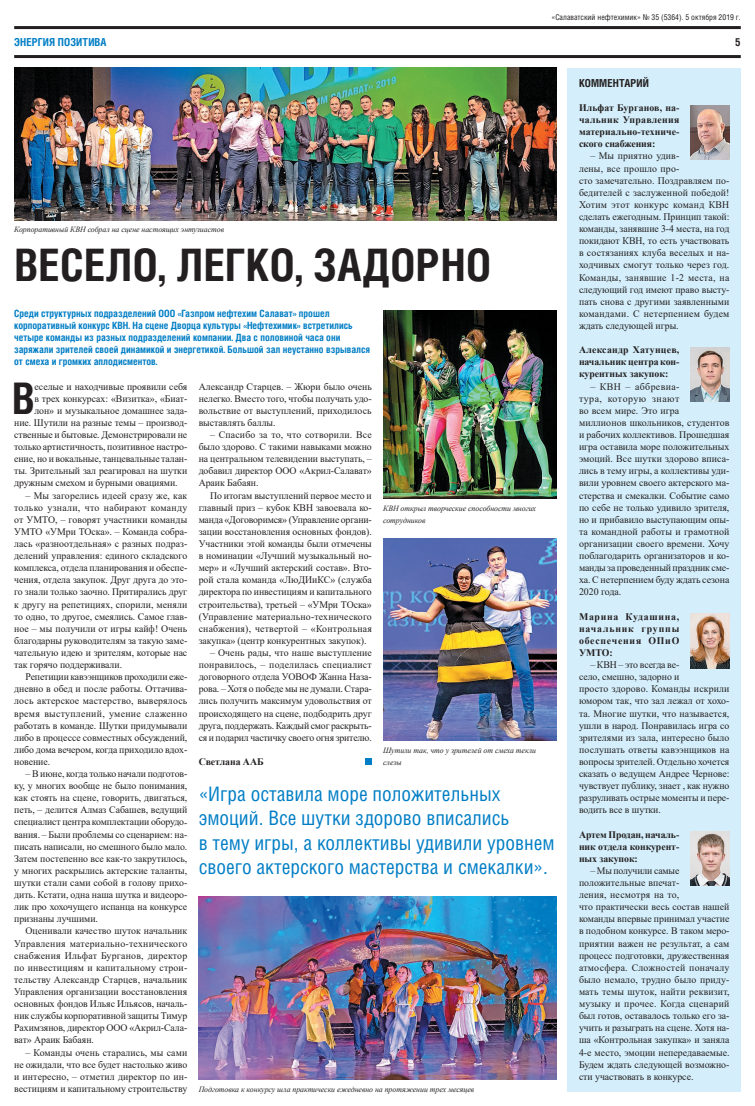
<style>
.page{position:relative;width:755px;height:1106px;background:#fff}
.page>*{position:absolute;margin:0;border:0;box-sizing:border-box;transform-origin:0 0}
.t1{font:700 44.8px "Helios Cond";letter-spacing:.01em;color:#231f20}
.t2{font:700 43.5px "Helios Cond";color:#231f20}
.t3{font:20px/24.2px "Helios Cond";color:#007ec5}
.t4{font:700 11px "Helios Cond";letter-spacing:.01em;color:#007ec5}
.t5{font:700 11px "Helios Cond";letter-spacing:.01em;color:#231f20}
.t6{font:10px/12.1px "Times New Roman";letter-spacing:-.005em;color:#231f20;text-align:justify}
.t7{font:700 10px/12.1px "Helios Cond";color:#007ec5}
.t8{font:700 10px/12.1px "Times New Roman";letter-spacing:-.005em;color:#231f20;text-align:justify}
.t9{font:italic 8px/12.1px "Times New Roman";letter-spacing:-.005em;color:#231f20}
.t10{font:8px "Helios Cond";color:#231f20}
</style>
<div class="page">
<div style="left:567px;top:68px;width:173px;height:1023px;background:#d4effb"></div>
<hr style="left:14px;top:26px;width:726px;height:3px;background:#231f20">
<hr style="left:14px;top:55px;width:726px;height:3px;background:#231f20">
<img style="left:14px;top:68px;width:542px;height:152px">
<img style="left:383px;top:311px;width:173px;height:187px">
<img style="left:198px;top:896px;width:358px;height:183px">
<img style="left:383px;top:538px;width:173px;height:202px">
<img style="left:690px;top:105px;width:39px;height:54px">
<img style="left:690px;top:347px;width:39px;height:54px">
<img style="left:690px;top:614px;width:39px;height:54px">
<img style="left:690px;top:831px;width:39px;height:54px">
<div style="left:365px;top:758px;width:6px;height:7px;background:#007ec5"></div>
<p class="t10" style="left:551px;top:12px;width:191px">«Салаватский нефтехимик» № 35 (5364). 5 октября 2019 г.</p>
<p class="t4" style="left:14px;top:35px;width:94px">ЭНЕРГИЯ ПОЗИТИВА</p>
<p class="t5" style="left:734px;top:35px;width:7px">5</p>
<p class="t9" style="left:14px;top:223px;width:211px">Корпоративный КВН собрал на сцене настоящих энтузиастов</p>
<h1 class="t1" style="left:14px;top:234px;width:478px">ВЕСЕЛО, ЛЕГКО, ЗАДОРНО</h1>
<p class="t7" style="left:14px;top:307px;width:357px">Среди структурных подразделений ООО «Газпром нефтехим Салават» прошел корпоративный конкурс КВН. На сцене Дворца культуры «Нефтехимик» встретились четыре команды из разных подразделений компании. Два с половиной часа они заряжали зрителей своей динамикой и энергетикой. Большой зал неустанно взрывался от смеха и громких аплодисментов.</p>
<h2 class="t2" style="left:12px;top:368px;width:24px">В</h2>
<p class="t6" style="left:34px;top:380px;width:154px">еселые и находчивые проявили себя</p>
<p class="t6" style="left:34px;top:392px;width:154px">в трех конкурсах: «Визитка», «Биат-</p>
<p class="t6" style="left:34px;top:404px;width:154px">лон» и музыкальное домашнее зада-</p>
<p class="t6" style="left:14px;top:416px;width:174px">ние. Шутили на разные темы – производ-</p>
<p class="t6" style="left:14px;top:428px;width:174px">ственные и бытовые. Демонстрировали не</p>
<p class="t6" style="left:14px;top:440px;width:174px">только артистичность, позитивное настро-</p>
<p class="t6" style="left:14px;top:452px;width:174px">ение, но и вокальные, танцевальные талан-</p>
<p class="t6" style="left:14px;top:464px;width:174px">ты. Зрительный зал реагировал на шутки</p>
<p class="t6" style="left:14px;top:477px;width:165px">дружным смехом и бурными овациями.</p>
<p class="t6" style="left:14px;top:489px;width:174px;text-indent:11px">– Мы загорелись идеей сразу же, как только узнали, что набирают команду от УМТО, – говорят участники команды УМТО «УМри ТОска». – Команда собра&shy;лась «разноотдельная» с разных подраз&shy;делений управления: единого складского комплекса, отдела планирования и обеспе&shy;чения, отдела закупок. Друг друга до это&shy;го знали только заочно. Притирались друг к другу на репетициях, спорили, меняли то одно, то другое, смеялись. Самое глав&shy;ное – мы получили от игры кайф! Очень благодарны руководителям за такую заме&shy;чательную идею и зрителям, которые нас так горячо поддерживали.</p>
<p class="t6" style="left:14px;top:670px;width:174px;text-indent:11px">Репетиции кавээнщиков проходили еже&shy;дневно в обед и после работы. Оттачива&shy;лось актерское мастерство, выверялось время выступлений, умение слаженно работать в команде. Шутки придумывали либо в процессе совместных обсуждений, либо дома вечером, когда приходило вдох&shy;новение.</p>
<p class="t6" style="left:14px;top:767px;width:174px;text-indent:11px">– В июне, когда только начали подготов&shy;ку, у многих вообще не было понимания, как стоять на сцене, говорить, двигаться, петь, – делится Алмаз Сабашев, ведущий специалист центра комплектации оборудо&shy;вания. – Были проблемы со сценарием: на&shy;писать написали, но смешного было мало.<br>Затем постепенно все как-то закрутилось, у многих раскрылись актерские таланты, шутки стали сами собой в голову прихо&shy;дить. Кстати, одна наша шутка и видеоро&shy;лик про хохочущего испанца на конкурсе признаны лучшими.</p>
<p class="t6" style="left:14px;top:924px;width:174px;text-indent:11px">Оценивали качество шуток начальник Управления материально-технического снабжения Ильфат Бурганов, директор по инвестициям и капитальному строи&shy;тельству Александр Старцев, начальник Управления организации восстановления основных фондов Ильяс Ильясов, началь&shy;ник службы корпоративной защиты Тимур Рахимзянов, директор ООО «Акрил-Сала&shy;ват» Араик Бабаян.</p>
<p class="t6" style="left:14px;top:1045px;width:174px;text-indent:11px">– Команды очень старались, мы сами не ожидали, что все будет настолько живо и интересно, – отметил директор по ин&shy;вестициям и капитальному строительству</p>
<p class="t6" style="left:198px;top:380px;width:174px">Александр Старцев. – Жюри было очень нелегко. Вместо того, чтобы получать удо&shy;вольствие от выступлений, приходилось выставлять баллы.</p>
<p class="t6" style="left:198px;top:428px;width:174px;text-indent:11px">– Спасибо за то, что сотворили. Все было здорово. С такими навыками можно на центральном телевидении выступать, – добавил директор ООО «Акрил-Салават» Араик Бабаян.</p>
<p class="t6" style="left:198px;top:489px;width:174px;text-indent:11px">По итогам выступлений первое место и главный приз – кубок КВН завоевала ко&shy;манда «Договоримся» (Управление органи&shy;зации восстановления основных фондов).<br>Участники этой команды были отмечены в номинации «Лучший музыкальный но&shy;мер» и «Лучший актерский состав». Вто&shy;рой стала команда «ЛюДИиКС» (служба директора по инвестициям и капитального строительства), третьей – «УМри ТОска» (Управление материально-технического снабжения), четвертой – «Контрольная закупка» (центр конкурентных закупок).</p>
<p class="t6" style="left:198px;top:646px;width:174px;text-indent:11px">– Очень рады, что наше выступление понравилось, – поделилась специалист договорного отдела УОВОФ Жанна Наза&shy;рова. – Хотя о победе мы не думали. Стара&shy;лись получить максимум удовольствия от происходящего на сцене, подбодрить друг друга, поддержать. Каждый смог раскрыть&shy;ся и подарил частичку своего огня зрителю.</p>
<p class="t8" style="left:198px;top:755px;width:66px">Светлана ААБ</p>
<p class="t9" style="left:383px;top:502px;width:154px">КВН открыл творческие способности многих сотрудников</p>
<p class="t9" style="left:383px;top:744px;width:154px">Шутили так, что у зрителей от смеха текли слезы</p>
<h3 class="t3" style="left:198px;top:782px;width:357px">«Игра оставила море положительных эмоций. Все шутки здорово вписались<br>в тему игры, а коллективы удивили уровнем своего актерского мастерства и смекалки».</h3>
<p class="t9" style="left:198px;top:1083px;width:277px">Подготовка к конкурсу шла практически ежедневно на протяжении трех месяцев</p>
<p class="t5" style="left:578px;top:75px;width:71px">КОММЕНТАРИЙ</p>
<p class="t8" style="left:578px;top:101px;width:102px">Ильфат Бурганов, на&shy;чальник Управления материально-техниче&shy;ского снабжения:</p>
<p class="t6" style="left:578px;top:150px;width:152px;text-align:left;text-indent:11px">– Мы приятно удив-<br>лены, все прошло про-<br>сто замечательно. Поздравляем по&shy;бедителей с заслуженной победой!<br>Хотим этот конкурс команд КВН сделать ежегодным. Принцип такой: команды, занявшие 3-4 места, на год покидают КВН, то есть участвовать в состязаниях клуба веселых и на&shy;ходчивых смогут только через год.<br>Команды, занявшие 1-2 места, на следующий год имеют право высту&shy;пать снова с другими заявленными командами. С нетерпением будем ждать следующей игры.</p>
<p class="t8" style="left:578px;top:343px;width:102px">Александр Хатунцев, начальник центра кон&shy;курентных закупок:</p>
<p class="t6" style="left:578px;top:380px;width:152px;text-align:left;text-indent:11px">– КВН – аббревиа-<br>тура, которую знают<br>во всем мире. Это игра<br>миллионов школьников, студентов и рабочих коллективов. Прошедшая игра оставила море положительных эмоций. Все шутки здорово вписа&shy;лись в тему игры, а коллективы уди&shy;вили уровнем своего актерского ма&shy;стерства и смекалки. Событие само по себе не только удивило зрителя, но и прибавило выступающим опы&shy;та командной работы и грамотной организации своего времени. Хочу поблагодарить организаторов и ко&shy;манды за проведенный праздник сме&shy;ха. С нетерпением буду ждать сезона<br>2020 года.</p>
<p class="t8" style="left:578px;top:610px;width:102px">Марина Кудашина, начальник группы обеспечения ОПиО УМТО:</p>
<p class="t6" style="left:578px;top:658px;width:152px;text-align:left;text-indent:11px">– КВН – это всегда ве-<br>село, смешно, задорно и<br>просто здорово. Команды искрили юмором так, что зал лежал от хохо&shy;та. Многие шутки, что называется, ушли в народ. Понравилась игра со зрителями из зала, интересно было послушать ответы кавээнщиков на вопросы зрителей. Отдельно хочется сказать о ведущем Андрее Чернове: чувствует публику, знает , как нужно разруливать острые моменты и пере&shy;водить все в шутки.</p>
<p class="t8" style="left:578px;top:828px;width:102px">Артем Продан, началь&shy;ник отдела конкурент&shy;ных закупок:</p>
<p class="t6" style="left:578px;top:864px;width:152px;text-align:left;text-indent:11px">– Мы получили самые положительные впечат-<br>ления, несмотря на то,<br>что практически весь состав нашей команды впервые принимал участие в подобном конкурсе. В таком меро&shy;приятии важен не результат, а сам процесс подготовки, дружественная атмосфера. Сложностей поначалу было немало, трудно было приду&shy;мать темы шуток, найти реквизит, музыку и прочее. Когда сценарий был готов, оставалось только его за&shy;учить и разыграть на сцене. Хотя на&shy;ша «Контрольная закупка» и заняла<br>4-е место, эмоции непередаваемые.<br>Будем ждать следующей возможно&shy;сти участвовать в конкурсе.</p>
</div>
